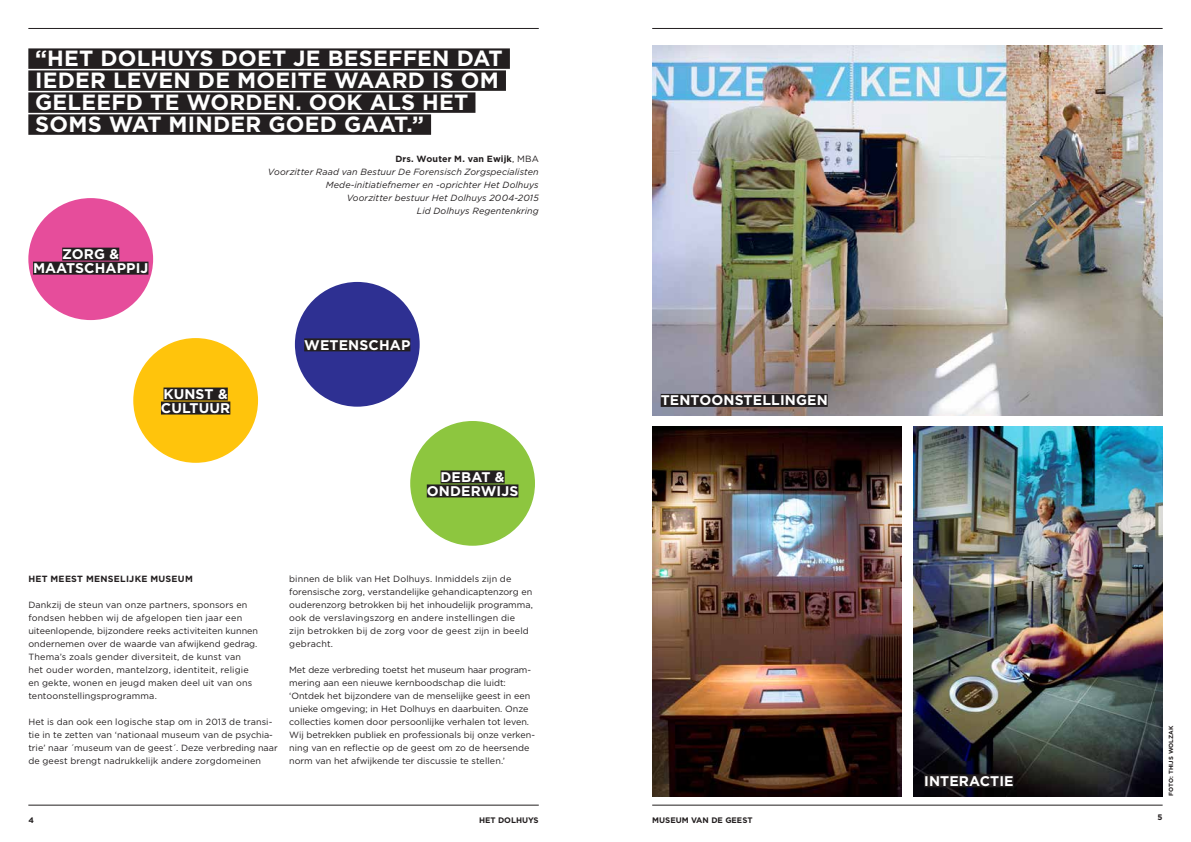
<style>
.page{position:relative;width:1191px;height:842px;background:#fff}
.page>*{position:absolute;margin:0;border:0;box-sizing:border-box;transform-origin:0 0}
.t1{font:700 22px/22px "Gotham";letter-spacing:.01em;color:#fff}
.t2{font:700 14px/14px "Gotham";letter-spacing:.01em;color:#fff;text-align:center}
.t3{font:9px/13px "Gotham";color:#231f20}
.t4{font:italic 9px/13px "Gotham";letter-spacing:.01em;color:#231f20;text-align:right}
.t5{font:700 9px "Gotham";color:#231f20}
.t6{font:700 8px "Gotham";color:#231f20}
.t7{font:700 6px "Gotham";color:#231f20}
.s1{font-weight:700;font-style:normal}
.s2{font-style:normal}
</style>
<div class="page">
<hr style="left:28px;top:805px;width:511px;height:1px;background:#231f20">
<hr style="left:28px;top:28px;width:511px;height:1px;background:#231f20">
<hr style="left:652px;top:805px;width:510px;height:1px;background:#231f20">
<hr style="left:652px;top:28px;width:510px;height:1px;background:#231f20">
<img style="left:913px;top:427px;width:249px;height:370px">
<img style="left:652px;top:45px;width:510px;height:370px">
<img style="left:652px;top:427px;width:249px;height:370px">
<div style="left:660px;top:394px;width:167px;height:13px;background:#231f20"></div>
<div style="left:924px;top:774px;width:89px;height:13px;background:#231f20"></div>
<div style="left:28px;top:48px;width:482px;height:21px;background:#231f20"></div>
<div style="left:28px;top:70px;width:478px;height:21px;background:#231f20"></div>
<div style="left:28px;top:92px;width:447px;height:21px;background:#231f20"></div>
<div style="left:28px;top:114px;width:403px;height:21px;background:#231f20"></div>
<div style="left:28px;top:198px;width:125px;height:122px;background:#e64d9b;border-radius:50%"></div>
<div style="left:62px;top:248px;width:57px;height:13px;background:#231f20"></div>
<div style="left:33px;top:262px;width:115px;height:13px;background:#231f20"></div>
<div style="left:295px;top:282px;width:125px;height:125px;background:#2e3092;border-radius:50%"></div>
<div style="left:304px;top:338px;width:106px;height:13px;background:#231f20"></div>
<div style="left:410px;top:421px;width:125px;height:125px;background:#8dc63f;border-radius:50%"></div>
<div style="left:440px;top:470px;width:64px;height:13px;background:#231f20"></div>
<div style="left:427px;top:484px;width:91px;height:13px;background:#231f20"></div>
<div style="left:133px;top:338px;width:125px;height:125px;background:#ffc40c;border-radius:50%"></div>
<div style="left:163px;top:387px;width:65px;height:13px;background:#231f20"></div>
<div style="left:161px;top:401px;width:69px;height:13px;background:#231f20"></div>
<h1 class="t1" style="left:35px;top:47px;width:465px">“HET DOLH UYS DOET JE BESEFFEN DAT<br>IEDER LEVEN DE MOEITE WAARD IS OM<br>GELEEFD TE WORDEN. OOK ALS H ET<br>SOMS WAT MINDER GOED GAAT.”</h1>
<p class="t4" style="left:268px;top:153px;width:272px"><span class="s1">DRS. WOUTER M . VAN EWIJK</span><span class="s2">, MBA<br></span>Voorzitter Raad van Bestuur De Forensisch Zorgspecialisten Mede-initiatiefnemer en -oprichter Het Dolhuys<br>Voorzitter bestuur Het Dolhuys 2004-2015<br>Lid Dolhuys Regentenkring</p>
<h2 class="t2" style="left:33px;top:247px;width:117px">ZORG &amp;<br>MAATSCHAPPIJ</h2>
<h2 class="t2" style="left:161px;top:387px;width:71px;text-align:left">KUNST &amp;<br>CULTUUR</h2>
<h2 class="t2" style="left:304px;top:338px;width:108px">WETENSCHAP</h2>
<h2 class="t2" style="left:427px;top:470px;width:93px">DEBAT &amp;<br>ONDERWIJS</h2>
<p class="t5" style="left:28px;top:574px;width:30px">HET MEES</p>
<p class="t5" style="left:77px;top:574px;width:16px">T MENSELIJ</p>
<p class="t5" style="left:135px;top:574px;width:24px">KE MUSEUM</p>
<p class="t3" style="left:28px;top:598px;width:231px">Dankzij de steun van onze partners, sponsors en fondsen hebben wij de afgelopen tien jaar een uiteenlopende, bijzondere reeks activiteiten kunnen ondernemen over de waarde van afwijkend gedrag.<br>Thema’s zoals gender diversiteit, de kunst van het ouder worden, mantelzorg, identiteit, religie en gekte, wonen en jeugd maken deel uit van ons tentoonstellingsprogramma.</p>
<p class="t3" style="left:28px;top:715px;width:251px">Het is dan ook een logische stap om in 2013 de transi&shy;tie in te zetten van ‘nationaal museum van de psychia&shy;trie’ naar ´museum van de geest´. Deze verbreding naar de geest brengt nadrukkelijk andere zorgdomeinen</p>
<p class="t3" style="left:289px;top:572px;width:245px">binnen de blik van Het Dolhuys. Inmiddels zijn de forensische zorg, verstandelijke gehandicaptenzorg en ouderenzorg betrokken bij het inhoudelijk programma, ook de verslavingszorg en andere instellingen die<br>zijn betrokken bij de zorg voor de geest zijn in beeld gebracht.</p>
<p class="t3" style="left:289px;top:663px;width:247px">Met deze verbreding toetst het museum haar program&shy;mering aan een nieuwe kernboodschap die luidt: ‘Ontdek het bijzondere van de menselijke geest in een unieke omgeving; in Het Dolhuys en daarbuiten. Onze collecties komen door persoonlijke verhalen tot leven.<br>Wij betrekken publiek en professionals bij onze verken&shy;ning van en reflectie op de geest om zo de heersende norm van het afwijkende ter discussie te stellen.’</p>
<h2 class="t2" style="left:660px;top:393px;width:168px">TENTOONSTELLINGEN</h2>
<p class="t6" style="left:28px;top:815px;width:7px">4</p>
<p class="t6" style="left:479px;top:815px;width:61px">HET DOLHUYS</p>
<p class="t6" style="left:652px;top:815px;width:102px">MUSEUM VAN DE GEEST</p>
<h2 class="t2" style="left:924px;top:773px;width:91px">INTERACTIE</h2>
<p class="t7" style="left:1167px;top:796px;width:71px;rotate:-90deg">FOTO: THIJS WOLZAK</p>
<p class="t6" style="left:1157px;top:812px;width:7px">5</p>
</div>
